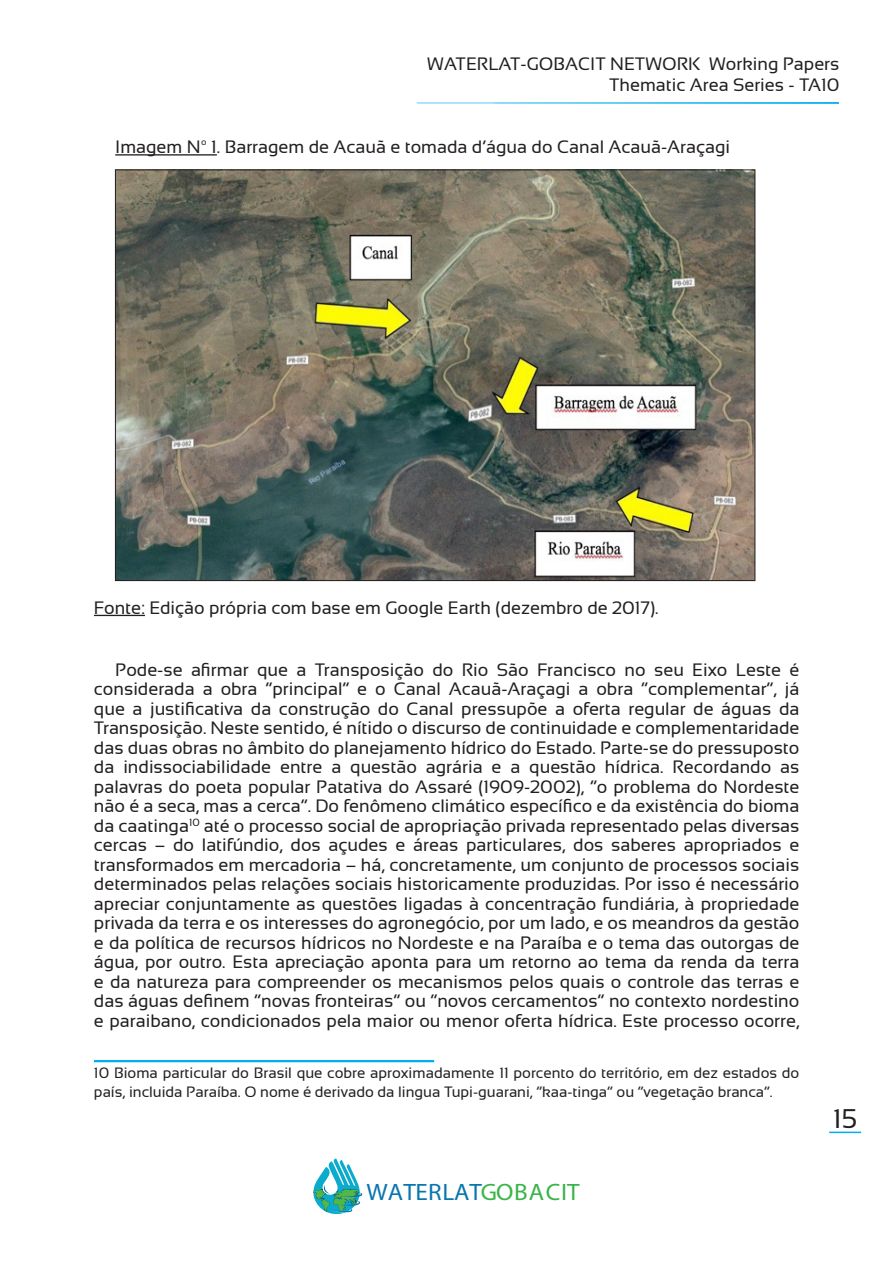
<style>
.page{position:relative;width:893px;height:1263px;background:#fff}
.page>*{position:absolute;margin:0;border:0;box-sizing:border-box;transform-origin:0 0}
.t1{font:27px "Sansation";color:#231f20}
.t2{font:700 23.7px "Sansation";letter-spacing:.005em;color:#0a76af;scale:1.06 1}
.Normal_Sans{font:18px/19.5px "Sansation";color:#231f20;text-align:right}
.Titulo_Imagen{font:18px "Sansation";color:#231f20}
.Texto_nota_pie{font:15px/19.5px "Sansation";color:#231f20}
.s1{color:#3ab44a}
</style>
<div class="page">
<hr style="left:417px;top:102px;width:422px;height:2px;background:#00aeef">
<svg style="left:313px;top:1158px;width:48px;height:56px"></svg>
<img style="left:337px;top:1193px;width:25px;height:13px">
<hr style="left:829px;top:1131px;width:32px;height:2px;background:#00aeef">
<hr style="left:115px;top:154px;width:102px;height:2px;background:#231f20">
<hr style="left:94px;top:615px;width:51px;height:1px;background:#231f20">
<img style="left:117px;top:172px;width:636px;height:407px">
<hr style="left:94px;top:1060px;width:340px;height:2px;background:#00aeef">
<p class="Normal_Sans" style="left:427px;top:53px;width:414px;line-height:21.6px">WATERLAT-GOBACIT NETWORK Working Papers<br>Thematic Area Series - TA10</p>
<p class="Normal_Sans" style="left:115px;top:137px;width:616px">Imagem Nº 1. Barragem de Acauã e tomada d’água do Canal Acauã-Araçagi</p>
<p class="Titulo_Imagen" style="left:94px;top:598px;width:566px">Fonte: Edição própria com base em Google Earth (dezembro de 2017).</p>
<p class="Normal_Sans" style="left:94px;top:659px;width:707px;text-align:justify;text-indent:21px">Pode-se afirmar que a Transposição do Rio São Francisco no seu Eixo Leste é considerada a obra “principal” e o Canal Acauã-Araçagi a obra “complementar”, já que a justificativa da construção do Canal pressupõe a oferta regular de águas da Transposição. Neste sentido, é nítido o discurso de continuidade e complementaridade das duas obras no âmbito do planejamento hídrico do Estado. Parte-se do pressuposto da indissociabilidade entre a questão agrária e a questão hídrica. Recordando as palavras do poeta popular Patativa do Assaré (1909-2002), “o problema do Nordeste não é a seca, mas a cerca”. Do fenômeno climático específico e da existência do bioma da caatinga<sup>10</sup> até o processo social de apropriação privada representado pelas diversas cercas – do latifúndio, dos açudes e áreas particulares, dos saberes apropriados e transformados em mercadoria – há, concretamente, um conjunto de processos sociais determinados pelas relações sociais historicamente produzidas. Por isso é necessário apreciar conjuntamente as questões ligadas à concentração fundiária, à propriedade privada da terra e os interesses do agronegócio, por um lado, e os meandros da gestão e da política de recursos hídricos no Nordeste e na Paraíba e o tema das outorgas de água, por outro. Esta apreciação aponta para um retorno ao tema da renda da terra e da natureza para compreender os mecanismos pelos quais o controle das terras e das águas definem “novas fronteiras” ou “novos cercamentos” no contexto nordestino e paraibano, condicionados pela maior ou menor oferta hídrica. Este processo ocorre,</p>
<p class="Texto_nota_pie" style="left:94px;top:1063px;width:707px">10 Bioma particular do Brasil que cobre aproximadamente 11 porcento do território, em dez estados do país, incluida Paraíba. O nome é derivado da lingua Tupi-guarani, “kaa-tinga” ou “vegetação branca”.</p>
<h2 class="t2" style="left:366px;top:1177px;width:202px">WATERLAT<span class="s1">GOBACIT</span></h2>
<h1 class="t1" style="left:833px;top:1103px;width:26px">15</h1>
</div>
